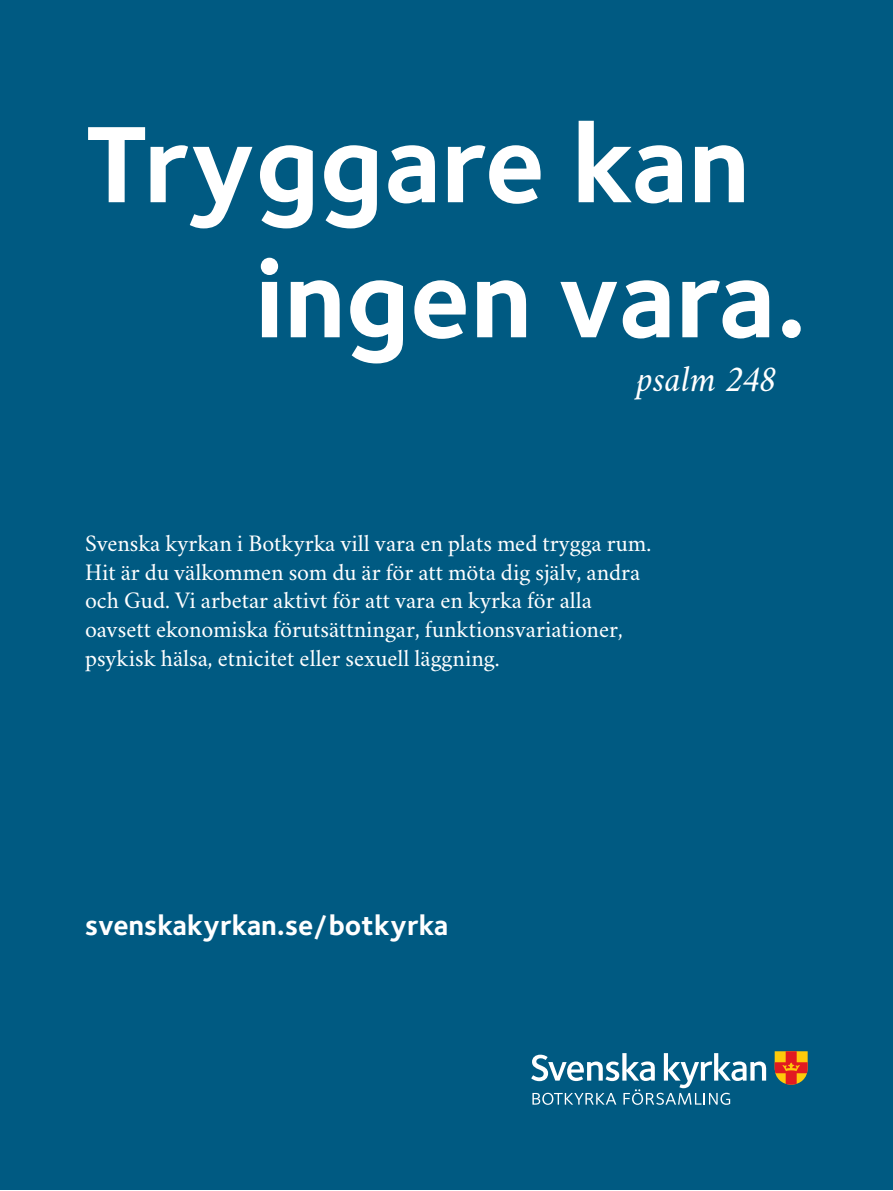
<style>
.page{position:relative;width:893px;height:1191px;background:#fff}
.page>*{position:absolute;margin:0;border:0;box-sizing:border-box;transform-origin:0 0}
.t1{font:112.5px/135px "Foundry Sterling Bold OSF";color:#fff}
.t2{font:italic 37.5px "Crimson Svk 2.0";color:#fff}
.t3{font:28.5px "Foundry Sterling Bold OSF";color:#fff}
.t4{font:24px/28.8px "Crimson Svk 2.0";color:#fff}
</style>
<div class="page">
<div style="left:0;top:0;width:893px;height:1189px;background:#005a82"></div>
<svg style="left:531px;top:1053px;width:235px;height:51px"></svg>
<svg style="left:775px;top:1051px;width:33px;height:33px"></svg>
<h1 class="t1" style="left:255px;top:95px;width:554px;text-indent:-170px">Tryggare kan ingen vara.</h1>
<h2 class="t2" style="left:637px;top:355px;width:140px">psalm 248</h2>
<p class="t4" style="left:85px;top:527px;width:568px">Svenska kyrkan i Botkyrka vill vara en plats med trygga rum.<br>Hit är du välkommen som du är för att möta dig själv, andra och Gud. Vi arbetar aktivt för att vara en kyrka för alla oavsett ekonomiska förutsättningar, funktionsvariationer, psykisk hälsa, etnicitet eller sexuell läggning.</p>
<p class="t3" style="left:85px;top:908px;width:365px">svenskakyrkan.se/botkyrka</p>
</div>
